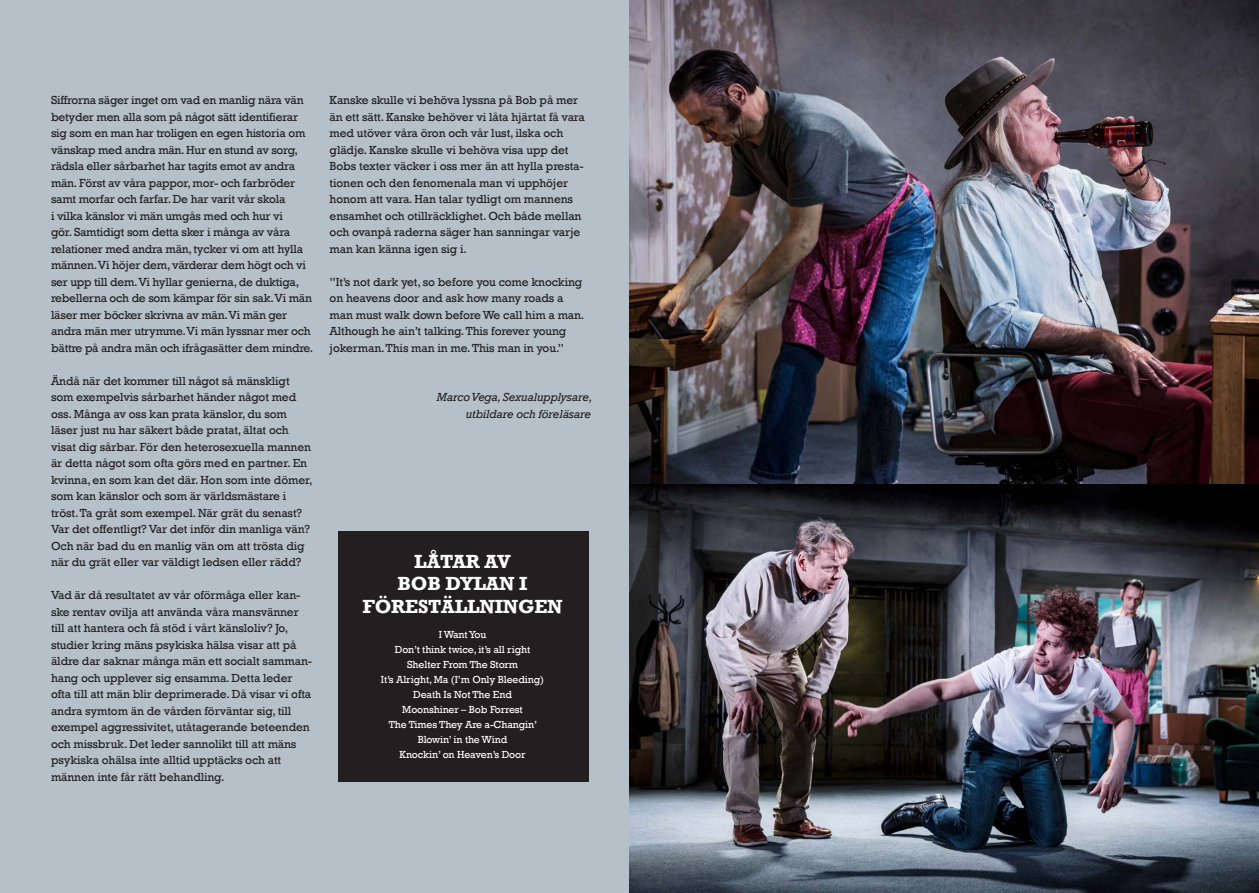
<style>
.page{position:relative;width:1259px;height:893px;background:#fff}
.page>*{position:absolute;margin:0;border:0;box-sizing:border-box;transform-origin:0 0}
.t1{font:700 19.5px/22.5px "Rockwell";letter-spacing:-.01em;color:#fff;text-align:center}
.t2{font:12px/16.5px "Rockwell";letter-spacing:-.01em;color:#231f20}
.t3{font:italic 12px/16.5px "Rockwell";letter-spacing:-.01em;color:#231f20;text-align:right}
.t4{font:10.5px/15px "Rockwell";letter-spacing:-.01em;color:#fff;text-align:center}
</style>
<div class="page">
<div style="left:0;top:0;width:629px;height:893px;background:#b5c0c9"></div>
<img style="left:629px;top:0;width:630px;height:893px">
<div style="left:339px;top:531px;width:250px;height:250px;background:#231f20"></div>
<p class="t2" style="left:51px;top:92px;width:264px">Siffrorna säger inget om vad en manlig nära vän betyder men alla som på något sätt identifierar sig som en man har troligen en egen historia om vänskap med andra män. Hur en stund av sorg, rädsla eller sårbarhet har tagits emot av andra män. Först av våra pappor, mor- och farbröder samt morfar och farfar. De har varit vår skola<br>i vilka känslor vi män umgås med och hur vi<br>gör. Samtidigt som detta sker i många av våra relationer med andra män, tycker vi om att hylla männen. Vi höjer dem, värderar dem högt och vi ser upp till dem. Vi hyllar genierna, de duktiga, rebellerna och de som kämpar för sin sak. Vi män läser mer böcker skrivna av män. Vi män ger andra män mer utrymme. Vi män lyssnar mer och bättre på andra män och ifrågasätter dem mindre.</p>
<p class="t2" style="left:51px;top:373px;width:263px">Ändå när det kommer till något så mänskligt som exempelvis sårbarhet händer något med oss. Många av oss kan prata känslor, du som läser just nu har säkert både pratat, ältat och visat dig sårbar. För den heterosexuella mannen är detta något som ofta görs med en partner. En kvinna, en som kan det där. Hon som inte dömer, som kan känslor och som är världsmästare i tröst. Ta gråt som exempel. När grät du senast?<br>Var det offentligt? Var det inför din manliga vän?<br>Och när bad du en manlig vän om att trösta dig när du grät eller var väldigt ledsen eller rädd?</p>
<p class="t2" style="left:51px;top:587px;width:262px">Vad är då resultatet av vår oförmåga eller kan&shy;ske rentav ovilja att använda våra mansvänner till att hantera och få stöd i vårt känsloliv? Jo, studier kring mäns psykiska hälsa visar att på äldre dar saknar många män ett socialt samman&shy;hang och upplever sig ensamma. Detta leder ofta till att män blir deprimerade. Då visar vi ofta andra symtom än de vården förväntar sig, till exempel aggressivitet, utåtagerande beteenden och missbruk. Det leder sannolikt till att mäns psykiska ohälsa inte alltid upptäcks och att männen inte får rätt behandling.</p>
<p class="t2" style="left:330px;top:92px;width:257px">Kanske skulle vi behöva lyssna på Bob på mer än ett sätt. Kanske behöver vi låta hjärtat få vara med utöver våra öron och vår lust, ilska och glädje. Kanske skulle vi behöva visa upp det Bobs texter väcker i oss mer än att hylla presta&shy;tionen och den fenomenala man vi upphöjer honom att vara. Han talar tydligt om mannens ensamhet och otillräcklighet. Och både mellan och ovanpå raderna säger han sanningar varje man kan känna igen sig i.</p>
<p class="t2" style="left:330px;top:274px;width:256px">”It’s not dark yet, so before you come knocking on heavens door and ask how many roads a man must walk down before We call him a man.<br>Although he ain’t talking. This forever young jokerman. This man in me. This man in you.”</p>
<p class="t3" style="left:437px;top:389px;width:157px">Marco Vega, Sexualupplysare, utbildare och föreläsare</p>
<h1 class="t1" style="left:362px;top:550px;width:202px">LÅTAR AV<br>BOB DYLAN I<br>FÖRESTÄLLNINGEN</h1>
<p class="t4" style="left:381px;top:627px;width:165px">I Want You<br>Don’t think twice, it’s all right<br>Shelter From The Storm<br>It’s Alright, Ma (I’m Only Bleeding)<br>Death Is Not The End<br>Moonshiner – Bob Forrest<br>The Times They Are a-Changin’<br>Blowin’ in the Wind<br>Knockin’ on Heaven’s Door</p>
</div>
